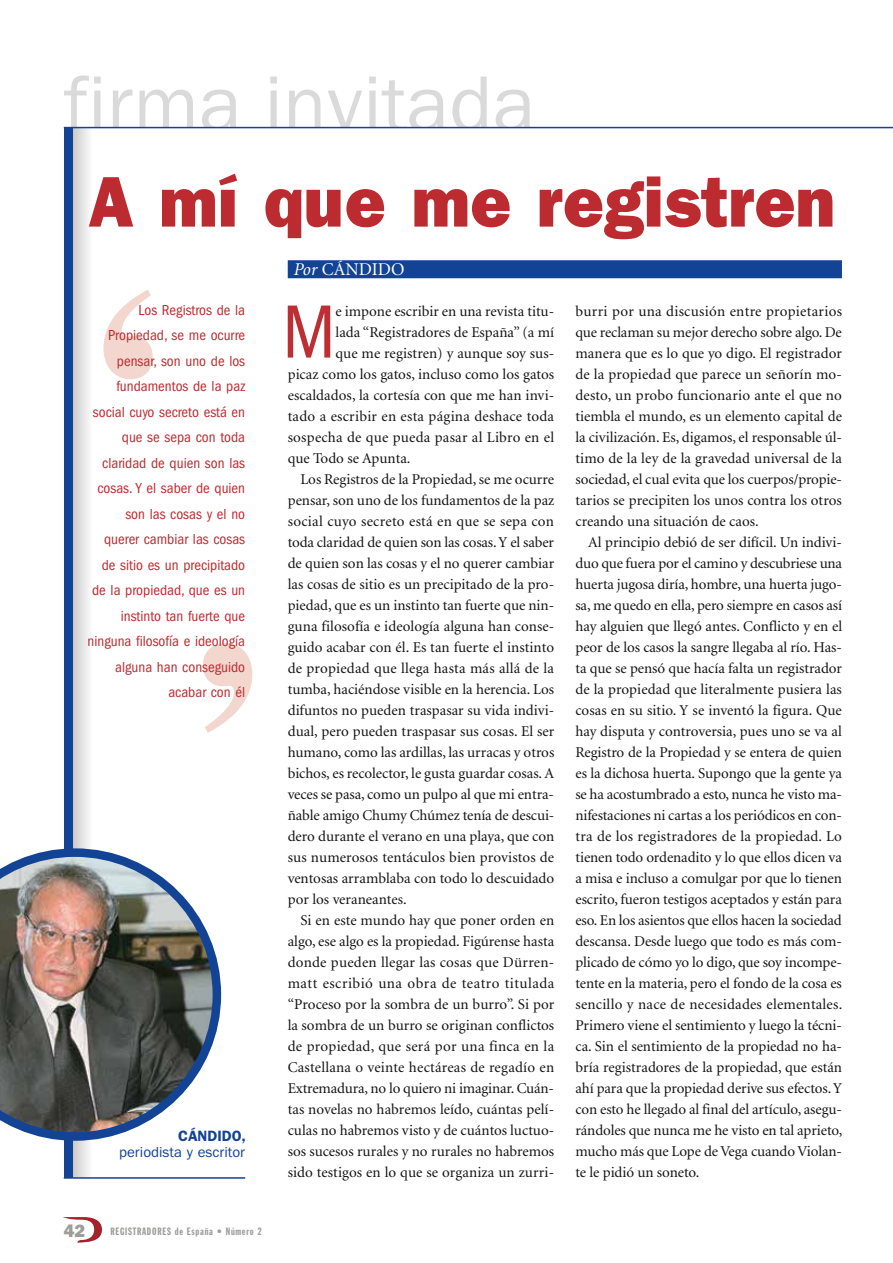
<style>
.page{position:relative;width:893px;height:1263px;background:#fff}
.page>*{position:absolute;margin:0;border:0;box-sizing:border-box;transform-origin:0 0}
.t1{font:81px "Franklin Gothic";color:#dadada}
.t2{font:condensed 78px "Franklin Gothic";color:#bd2f33}
.t3{font:800 72px "Franklin Gothic";color:#bc2b30;scale:.95 1}
.t4{font:18px "Minion";color:#fff}
.t5{font:800 18px "Franklin Gothic";color:#9d9d9c}
.t6{font:15px/21px "Minion";color:#131313;text-align:justify}
.t7{font:condensed 15px/25.5px "Franklin Gothic";color:#bc2b30;text-align:right}
.t8{font:15px "Minion";letter-spacing:.02em;color:#131313}
.t9{font:15px "Minion";letter-spacing:.03em;color:#131313}
.t10{font:15px "Franklin Gothic";color:#134395}
.t11{font:600 15px "Franklin Gothic";color:#134395}
.t12{font:10.5px "Franklin Gothic Extra Cond";letter-spacing:.075em;color:#9d9d9c}
.s1{font-style:italic}
</style>
<div class="page">
<svg style="left:63px;top:1217px;width:39px;height:26px"></svg>
<svg style="left:72px;top:128px;width:19px;height:1049px"></svg>
<hr style="left:64px;top:127px;width:829px;height:1px;background:#134395">
<hr style="left:64px;top:1177px;width:181px;height:2px;background:#134395">
<div style="left:64px;top:128px;width:8px;height:1050px;background:#134395"></div>
<div style="left:288px;top:260px;width:554px;height:18px;background:#134395"></div>
<img style="left:0;top:848px;width:221px;height:293px">
<svg style="left:203px;top:643px;width:49px;height:90px"></svg>
<svg style="left:103px;top:289px;width:50px;height:90px"></svg>
<h1 class="t1" style="left:64px;top:50px;width:473px">firma invitada</h1>
<h3 class="t3" style="left:88px;top:160px;width:788px">A mí que me registren</h3>
<p class="t7" style="left:88px;top:297px;width:159px">Los Registros de la<br>Propiedad, se me ocurre pensar, son uno de los fundamentos de la paz social cuyo secreto está en que se sepa con toda claridad de quien son las cosas. Y el saber de quien son las cosas y el no querer cambiar las cosas de sitio es un precipitado de la propiedad, que es un instinto tan fuerte que ninguna filosofía e ideología alguna han conseguido acabar con él</p>
<p class="t11" style="left:178px;top:1127px;width:69px">CÁNDIDO,</p>
<p class="t10" style="left:119px;top:1142px;width:127px">periodista y escritor</p>
<p class="t5" style="left:64px;top:1220px;width:23px">42</p>
<p class="t12" style="left:111px;top:1225px;width:152px">REGISTRADORES de España • Número 2</p>
<p class="t4" style="left:294px;top:261px;width:112px"><span class="s1">Por</span> CÁNDIDO</p>
<h2 class="t2" style="left:282px;top:288px;width:55px">M</h2>
<p class="t6" style="left:336px;top:301px;width:220px">e impone escribir en una revista titu-</p>
<p class="t6" style="left:336px;top:322px;width:220px">lada “Registradores de España” (a mí</p>
<p class="t6" style="left:336px;top:343px;width:220px">que me registren) y aunque soy sus-</p>
<p class="t6" style="left:288px;top:364px;width:268px">picaz como los gatos, incluso como los gatos</p>
<p class="t6" style="left:288px;top:385px;width:268px">escaldados, la cortesía con que me han invi-</p>
<p class="t6" style="left:288px;top:406px;width:268px">tado a escribir en esta página deshace toda</p>
<p class="t6" style="left:288px;top:427px;width:268px">sospecha de que pueda pasar al Libro en el</p>
<p class="t6" style="left:288px;top:448px;width:124px">que Todo se Apunta.</p>
<p class="t6" style="left:300px;top:469px;width:255px">Los Registros de la Propiedad, se me ocurre</p>
<p class="t6" style="left:288px;top:490px;width:268px">pensar, son uno de los fundamentos de la paz</p>
<p class="t8" style="left:288px;top:513px;width:268px">social cuyo secreto está en que se sepa con</p>
<p class="t6" style="left:288px;top:532px;width:268px">toda claridad de quien son las cosas. Y el saber</p>
<p class="t6" style="left:288px;top:553px;width:268px">de quien son las cosas y el no querer cambiar</p>
<p class="t6" style="left:288px;top:574px;width:268px">las cosas de sitio es un precipitado de la pro-</p>
<p class="t6" style="left:288px;top:595px;width:268px">piedad, que es un instinto tan fuerte que nin-</p>
<p class="t6" style="left:288px;top:616px;width:268px">guna filosofía e ideología alguna han conse-</p>
<p class="t6" style="left:288px;top:637px;width:268px">guido acabar con él. Es tan fuerte el instinto</p>
<p class="t6" style="left:288px;top:658px;width:268px">de propiedad que llega hasta más allá de la</p>
<p class="t6" style="left:288px;top:679px;width:268px">tumba, haciéndose visible en la herencia. Los</p>
<p class="t6" style="left:288px;top:700px;width:268px">difuntos no pueden traspasar su vida indivi-</p>
<p class="t6" style="left:288px;top:721px;width:268px">dual, pero pueden traspasar sus cosas. El ser</p>
<p class="t6" style="left:288px;top:742px;width:268px">humano, como las ardillas, las urracas y otros</p>
<p class="t6" style="left:288px;top:763px;width:268px">bichos, es recolector, le gusta guardar cosas. A</p>
<p class="t6" style="left:288px;top:784px;width:268px">veces se pasa, como un pulpo al que mi entra-</p>
<p class="t6" style="left:288px;top:805px;width:268px">ñable amigo Chumy Chúmez tenía de descui-</p>
<p class="t6" style="left:288px;top:826px;width:268px">dero durante el verano en una playa, que con</p>
<p class="t6" style="left:288px;top:847px;width:268px">sus numerosos tentáculos bien provistos de</p>
<p class="t6" style="left:288px;top:868px;width:268px">ventosas arramblaba con todo lo descuidado</p>
<p class="t6" style="left:288px;top:889px;width:120px">por los veraneantes.</p>
<p class="t6" style="left:300px;top:910px;width:255px">Si en este mundo hay que poner orden en</p>
<p class="t6" style="left:288px;top:931px;width:268px">algo, ese algo es la propiedad. Figúrense hasta</p>
<p class="t6" style="left:288px;top:952px;width:268px">donde pueden llegar las cosas que Dürren-</p>
<p class="t9" style="left:288px;top:975px;width:268px">matt escribió una obra de teatro titulada</p>
<p class="t6" style="left:288px;top:994px;width:268px">“Proceso por la sombra de un burro”. Si por</p>
<p class="t6" style="left:288px;top:1015px;width:268px">la sombra de un burro se originan conflictos</p>
<p class="t8" style="left:288px;top:1038px;width:268px">de propiedad, que será por una finca en la</p>
<p class="t6" style="left:288px;top:1057px;width:268px">Castellana o veinte hectáreas de regadío en</p>
<p class="t6" style="left:288px;top:1078px;width:268px">Extremadura, no lo quiero ni imaginar. Cuán-</p>
<p class="t6" style="left:288px;top:1099px;width:268px">tas novelas no habremos leído, cuántas pelí-</p>
<p class="t6" style="left:288px;top:1120px;width:268px">culas no habremos visto y de cuántos luctuo-</p>
<p class="t6" style="left:288px;top:1141px;width:268px">sos sucesos rurales y no rurales no habremos</p>
<p class="t6" style="left:288px;top:1162px;width:268px">sido testigos en lo que se organiza un zurri-</p>
<p class="t6" style="left:575px;top:301px;width:268px">burri por una discusión entre propietarios que reclaman su mejor derecho sobre algo. De manera que es lo que yo digo. El registrador de la propiedad que parece un señorín mo&shy;desto, un probo funcionario ante el que no tiembla el mundo, es un elemento capital de la civilización. Es, digamos, el responsable úl&shy;timo de la ley de la gravedad universal de la sociedad, el cual evita que los cuerpos/propie&shy;tarios se precipiten los unos contra los otros creando una situación de caos.</p>
<p class="t6" style="left:575px;top:532px;width:268px;text-indent:13px">Al principio debió de ser difícil. Un indivi&shy;duo que fuera por el camino y descubriese una huerta jugosa diría, hombre, una huerta jugo&shy;sa, me quedo en ella, pero siempre en casos así hay alguien que llegó antes. Conflicto y en el peor de los casos la sangre llegaba al río. Has&shy;ta que se pensó que hacía falta un registrador de la propiedad que literalmente pusiera las cosas en su sitio. Y se inventó la figura. Que hay disputa y controversia, pues uno se va al Registro de la Propiedad y se entera de quien es la dichosa huerta. Supongo que la gente ya se ha acostumbrado a esto, nunca he visto ma&shy;nifestaciones ni cartas a los periódicos en con&shy;tra de los registradores de la propiedad. Lo tienen todo ordenadito y lo que ellos dicen va a misa e incluso a comulgar por que lo tienen escrito, fueron testigos aceptados y están para eso. En los asientos que ellos hacen la sociedad descansa. Desde luego que todo es más com&shy;plicado de cómo yo lo digo, que soy incompe&shy;tente en la materia, pero el fondo de la cosa es sencillo y nace de necesidades elementales.<br>Primero viene el sentimiento y luego la técni&shy;ca. Sin el sentimiento de la propiedad no ha&shy;bría registradores de la propiedad, que están ahí para que la propiedad derive sus efectos. Y con esto he llegado al final del artículo, asegu&shy;rándoles que nunca me he visto en tal aprieto, mucho más que Lope de Vega cuando Violan&shy;te le pidió un soneto.</p>
</div>
